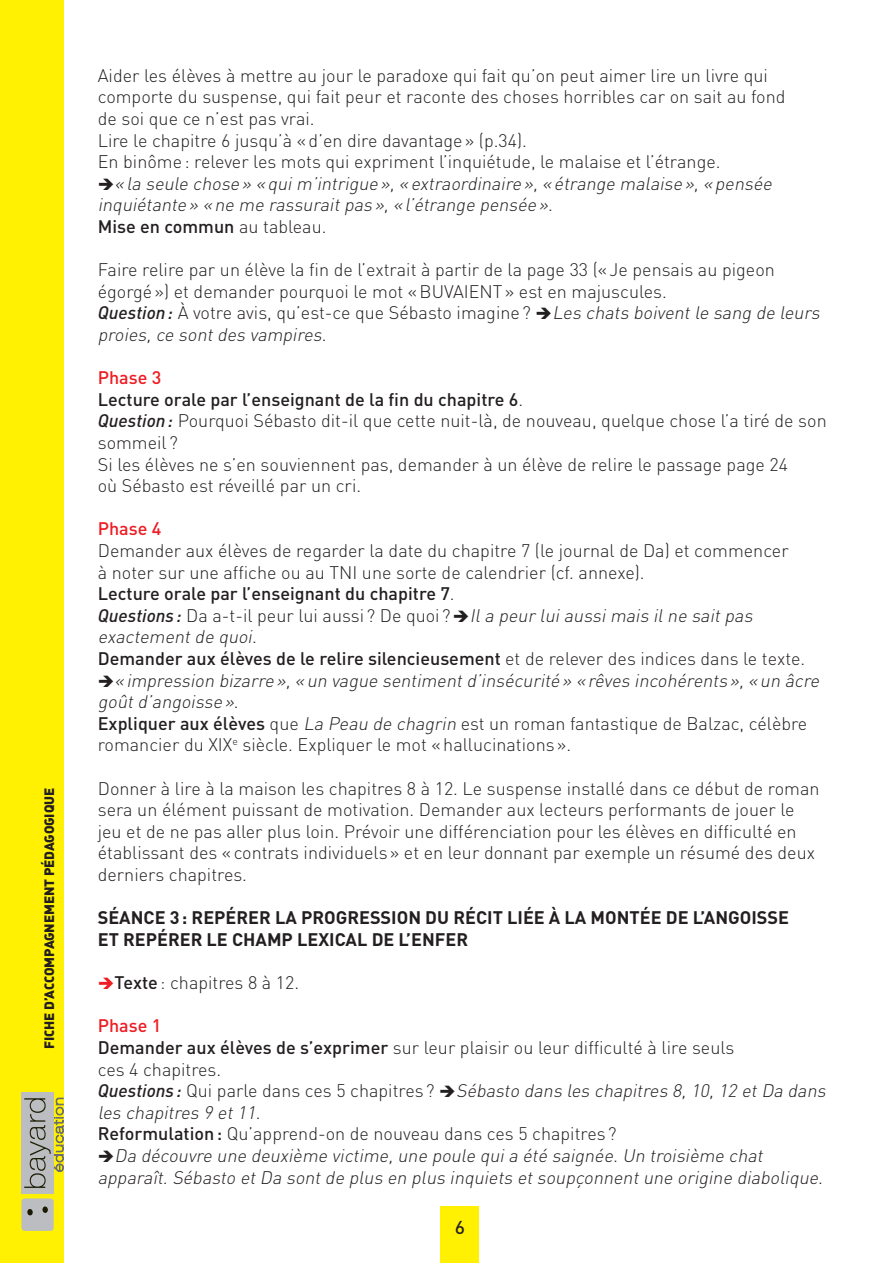
<style>
.page{position:relative;width:893px;height:1263px;background:#fff}
.page>*{position:absolute;margin:0;border:0;box-sizing:border-box;transform-origin:0 0}
.t1{font:300 18px/21.6px "DIN";color:#231f20}
.t2{font:italic 300 18px/21.6px "DIN";color:#231f20}
.t3{font:700 18px/21.6px "DIN";color:#231f20}
.t4{font:500 18px "DIN";color:#ee1d23}
.t5{font:18px "DINCE Medium Alternate";color:#231f20}
.t6{font:13.5px "DINCE Black Alternate";letter-spacing:-.01em;color:#231f20}
.s1{font-style:normal}
.s2{font-weight:500;font-style:normal}
.s3{font-weight:500;font-style:italic}
.s4{font-style:italic}
.s5{font-weight:500;color:#ee1d23}
.s6{font-weight:500}
.s7{color:#ee1d23}
</style>
<div class="page">
<div style="left:0;top:0;width:64px;height:1263px;background:#fff101"></div>
<div style="left:441px;top:1207px;width:38px;height:56px;background:#fff101"></div>
<div style="left:21px;top:1198px;width:33px;height:33px;background:#bcbdc0;border-radius:3px"></div>
<svg style="left:42px;top:1206px;width:6px;height:7px"></svg>
<svg style="left:27px;top:1209px;width:6px;height:6px"></svg>
<div style="left:21px;top:1093px;width:33px;height:101px;background:#bcbdc0"></div>
<svg style="left:24px;top:1098px;width:40px;height:90px"></svg>
<p class="t6" style="left:40px;top:1049px;width:263px;rotate:-90deg">FICHE D’ACCOMPAGNEMENT PÉDAGOGIQUE</p>
<p class="t1" style="left:98px;top:64px;width:689px">Aider les élèves à mettre au jour le paradoxe qui fait qu’on peut aimer lire un livre qui comporte du suspense, qui fait peur et raconte des choses horribles car on sait au fond de soi que ce n’est pas vrai.<br>Lire le chapitre 6 jusqu’à «d’en dire davantage» (p.34).<br>En binôme: relever les mots qui expriment l’inquiétude, le malaise et l’étrange.</p>
<p class="t2" style="left:98px;top:172px;width:679px">➔ «la seule chose» «quim’intrigue»,«extraordinaire»,«étrange malaise»,«pensée inquiétante» «ne me rassuraitpas»,«l’étrange pensée»<span class="s1">.<br></span><span class="s2">Mise en commun</span> <span class="s1">au tableau.</span></p>
<p class="t1" style="left:98px;top:259px;width:727px">Faire relire par un élève la fin de l’extrait à partir de la page 33 («Je pensais au pigeon égorgé») et demander pourquoi le mot «BUVAIENT» est en majuscules.<br><span class="s3">Question:</span> À votre avis, qu’est-ce que Sébasto imagine? ➔<span class="s4">Les chats boiventle sang de leurs proies,ce sontdes vampires</span>.</p>
<p class="t1" style="left:98px;top:367px;width:730px"><span class="s5">Phase 3<br></span><span class="s6">Lecture orale par l’enseignant de la fin du chapitre 6</span>.<br><span class="s3">Question:</span> Pourquoi Sébasto dit-il que cette nuit-là, de nouveau, quelque chose l’a tiré de son sommeil ?<br>Si les élèves ne s’en souviennent pas, demander à un élève de relire le passage page 24<br>où Sébasto est réveillé par un cri.</p>
<p class="t4" style="left:98px;top:517px;width:65px">Phase 4</p>
<p class="t1" style="left:98px;top:540px;width:709px">Demander aux élèves de regarder la date du chapitre 7 (le journal de Da) et commencer<br>à noter sur une affiche ou au TNI une sorte de calendrier (cf. annexe).<br><span class="s6">Lecture orale par l’enseignant du chapitre 7</span>.<br><span class="s3">Questions :</span> Da a-t-il peur lui aussi ? De quoi ?➔<span class="s4">Ila peur luiaussimais ilne saitpas exactementde quoi</span>.<br><span class="s6">Demander aux élèves de le relire silencieusement</span> et de relever des indices dans le texte.</p>
<p class="t2" style="left:98px;top:669px;width:727px">➔ «impression bizarre»,«un vague sentimentd’insécurité» «rêves incohérents»,«un âcre goûtd’angoisse»<span class="s1">.<br></span><span class="s2">Expliquer aux élèves</span> <span class="s1">que</span> La Peau de chagrin <span class="s1">est un roman fantastique de Balzac, célèbre romancier du XIX</span><sup>e</sup> <span class="s1">siècle. Expliquer le mot «hallucinations».</span></p>
<p class="t1" style="left:98px;top:777px;width:723px">Donner à lire à la maison les chapitres 8 à 12. Le suspense installé dans ce début de roman sera un élément puissant de motivation. Demander aux lecteurs performants de jouer le jeu et de ne pas aller plus loin. Prévoir une différenciation pour les élèves en difficulté en établissant des «contrats individuels» et en leur donnant par exemple un résumé des deux derniers chapitres.</p>
<p class="t3" style="left:98px;top:906px;width:693px">SÉANCE 3: REPÉRER LA PROGRESSION DU RÉCIT LIÉE À LA MONTÉE DE L’ANGOISSE<br>ET REPÉRER LE CHAMP LEXICAL DE L’ENFER</p>
<p class="t1" style="left:98px;top:972px;width:203px"><span class="s7">➔</span><span class="s6">Texte</span>: chapitres 8 à 12.</p>
<p class="t1" style="left:98px;top:1015px;width:733px"><span class="s5">Phase 1<br></span><span class="s6">Demander aux élèves de s’exprimer</span> sur leur plaisir ou leur difficulté à lire seuls<br>ces 4 chapitres.<br><span class="s3">Questions :</span> Qui parle dans ces 5 chapitres ? ➔<span class="s4">Sébasto dans les chapitres 8,10,12 etDa dans les chapitres 9 et11</span>.<br><span class="s6">Reformulation:</span> Qu’apprend-on de nouveau dans ces 5 chapitres ?</p>
<p class="t2" style="left:98px;top:1144px;width:727px">➔ Da découvre une deuxième victime,une poule quia été saignée.Un troisième chat apparaît.Sébasto etDa sontde plus en plus inquiets etsoupçonnentune origine diabolique<span class="s1">.</span></p>
<p class="t5" style="left:455px;top:1216px;width:11px">6</p>
</div>
